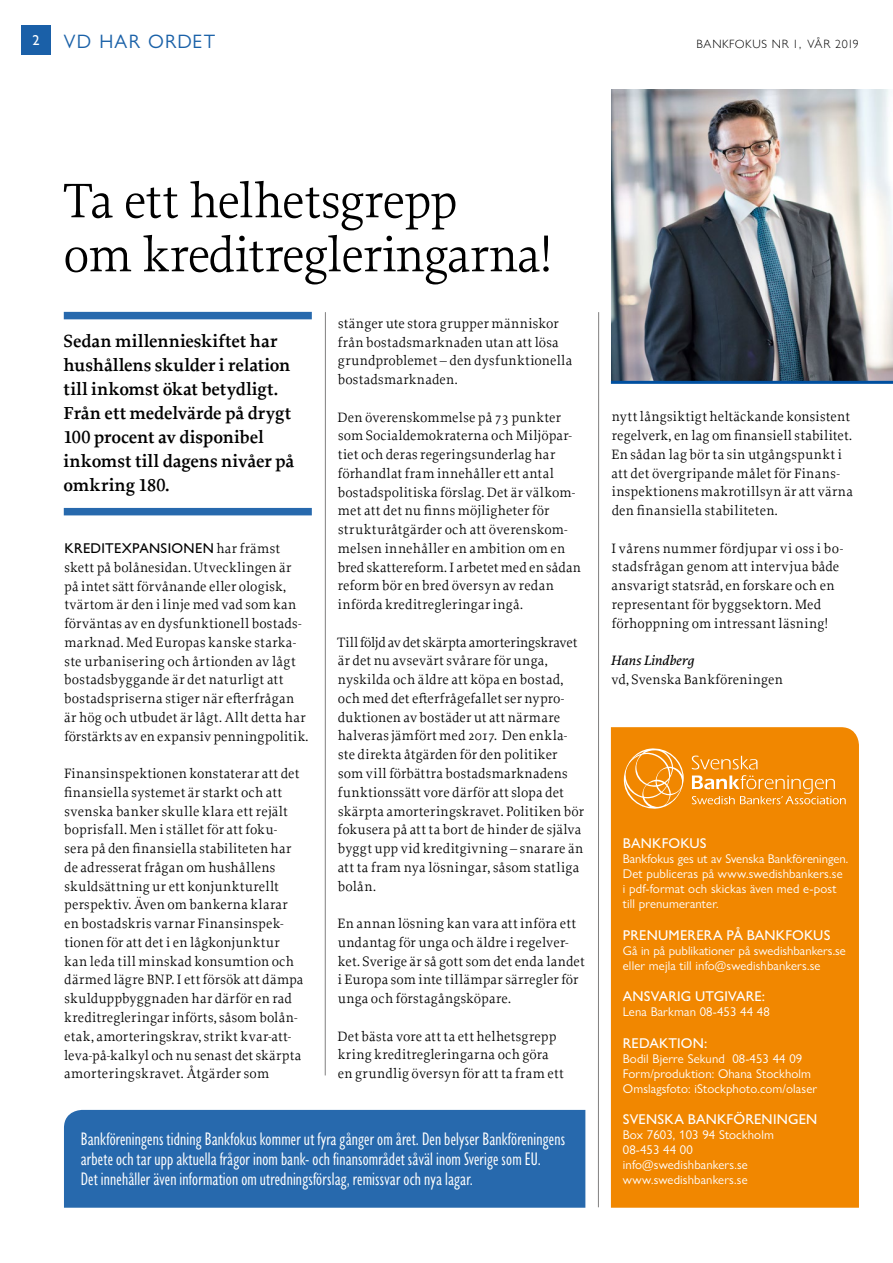
<style>
.page{position:relative;width:893px;height:1263px;background:#fff}
.page>*{position:absolute;margin:0;border:0;box-sizing:border-box;transform-origin:0 0}
.t1{font:51px/54px "Proforma";letter-spacing:-.02em;color:#000}
.t2{font:19.5px "Gill Sans Nova";letter-spacing:.06em;color:#1a61a8}
.t3{font:condensed 18.75px/20.2px "Gill Sans Nova";letter-spacing:.01em;color:#fff}
.t4{font:600 18.3px/24px "Proforma";letter-spacing:-.005em;color:#000}
.t5{font:14.25px/18.8px "Proforma";letter-spacing:.015em;color:#000}
.t6{font:500 14.25px "Gill Sans Nova";letter-spacing:.01em;color:#fff}
.t7{font:500 14.25px "Gill Sans Nova";letter-spacing:.02em;color:#000}
.t8{font:italic 500 14.25px "Proforma";color:#000}
.t9{font:12.75px/15px "Gill Sans Nova";letter-spacing:.01em;color:#fff}
.t10{font:300 12px "Gill Sans";letter-spacing:.055em;color:#000}
.s1{font-family:"Gill Sans";font-size:14.25px;color:#fff}
.s2{font-family:"Proforma";font-weight:400}
</style>
<div class="page">
<div style="left:21px;top:26px;width:30px;height:29px;background:#1a60a8"></div>
<div style="left:611px;top:727px;width:248px;height:481px;background:#f18700"></div>
<svg style="left:624px;top:748px;width:62px;height:61px"></svg>
<svg style="left:692px;top:755px;width:65px;height:14px"></svg>
<svg style="left:692px;top:775px;width:154px;height:29px"></svg>
<div style="left:64px;top:1110px;width:521px;height:98px;background:#2769ad"></div>
<img style="left:611px;top:89px;width:282px;height:292px">
<hr style="left:611px;top:381px;width:282px;height:3px;background:#004f9f">
<div style="left:64px;top:312px;width:248px;height:7px;background:#2769ad"></div>
<div style="left:64px;top:508px;width:248px;height:7px;background:#2769ad"></div>
<hr style="left:325px;top:312px;width:1px;height:763px;background:#818080">
<hr style="left:598px;top:312px;width:1px;height:895px;background:#818080">
<h2 class="t2" style="left:33px;top:29px;width:184px"><span class="s1">2</span> VD HAR ORDET</h2>
<p class="t10" style="left:697px;top:34px;width:164px">BANKFOKUS NR 1, VÅR 2019</p>
<h1 class="t1" style="left:63px;top:173px;width:490px">Ta ett helhetsgrepp<br>om kreditregleringarna!</h1>
<p class="t4" style="left:64px;top:329px;width:232px">Sedan millennieskiftet har hushållens skulder i relation till inkomst ökat betydligt.<br>Från ett medelvärde på drygt<br>100 procent av disponibel inkomst till dagens nivåer på omkring 180.</p>
<p class="t7" style="left:65px;top:540px;width:217px">KREDITEXPANSIONEN <span class="s2">har främst</span></p>
<p class="t5" style="left:64px;top:558px;width:246px">skett på bolånesidan. Utvecklingen är på intet sätt förvånande eller ologisk, tvärtom är den i linje med vad som kan förväntas av en dysfunktionell bostads&shy;marknad. Med Europas kanske starka&shy;ste urbanisering och årtionden av lågt bostadsbyggande är det naturligt att bostadspriserna stiger när efterfrågan är hög och utbudet är lågt. Allt detta har förstärkts av en expansiv penningpolitik.</p>
<p class="t5" style="left:64px;top:764px;width:241px">Finansinspektionen konstaterar att det finansiella systemet är starkt och att svenska banker skulle klara ett rejält boprisfall. Men i stället för att foku&shy;sera på den finansiella stabiliteten har de adresserat frågan om hushållens skuldsättning ur ett konjunkturellt perspektiv. Även om bankerna klarar en bostadskris varnar Finansinspek&shy;tionen för att det i en lågkonjunktur kan leda till minskad konsumtion och därmed lägre BNP. I ett försök att dämpa skulduppbyggnaden har därför en rad kreditregleringar införts, såsom bolån&shy;etak, amorteringskrav, strikt kvar-att-- leva-på-kalkyl och nu senast det skärpta amorteringskravet. Åtgärder som</p>
<p class="t5" style="left:338px;top:314px;width:236px">stänger ute stora grupper människor från bostadsmarknaden utan att lösa grundproblemet – den dysfunktionella bostadsmarknaden.</p>
<p class="t5" style="left:338px;top:407px;width:245px">Den överenskommelse på 73 punkter som Socialdemokraterna och Miljöpar&shy;tiet och deras regeringsunderlag har förhandlat fram innehåller ett antal bostadspolitiska förslag. Det är välkom&shy;met att det nu finns möjligheter för strukturåtgärder och att överenskom&shy;melsen innehåller en ambition om en bred skattereform. I arbetet med en sådan reform bör en bred översyn av redan införda kreditregleringar ingå.</p>
<p class="t5" style="left:337px;top:632px;width:248px">Till följd av det skärpta amorteringskravet är det nu avsevärt svårare för unga, nyskilda och äldre att köpa en bostad, och med det efterfrågefallet ser nypro&shy;duktionen av bostäder ut att närmare halveras jämfört med 2017. Den enkla&shy;ste direkta åtgärden för den politiker som vill förbättra bostadsmarknadens funktionssätt vore därför att slopa det skärpta amorteringskravet. Politiken bör fokusera på att ta bort de hinder de själva byggt upp vid kreditgivning – snarare än att ta fram nya lösningar, såsom statliga bolån.</p>
<p class="t5" style="left:338px;top:914px;width:249px">En annan lösning kan vara att införa ett undantag för unga och äldre i regelver&shy;ket. Sverige är så gott som det enda landet i Europa som inte tillämpar särregler för unga och förstagångsköpare.</p>
<p class="t5" style="left:338px;top:1026px;width:228px">Det bästa vore att ta ett helhetsgrepp kring kreditregleringarna och göra en grundlig översyn för att ta fram ett</p>
<p class="t3" style="left:81px;top:1128px;width:486px">Bankföreningens tidning Bankfokus kommer ut fyra gånger om året. Den belyser Bankföreningens arbete och tar upp aktuella frågor inom bank- och finansområdet såväl inom Sverige som EU.<br>Det innehåller även information om utredningsförslag, remissvar och nya lagar.</p>
<p class="t5" style="left:611px;top:407px;width:243px">nytt långsiktigt heltäckande konsistent regelverk, en lag om finansiell stabilitet.<br>En sådan lag bör ta sin utgångspunkt i att det övergripande målet för Finans&shy;inspektionens makrotillsyn är att värna den finansiella stabiliteten.</p>
<p class="t5" style="left:611px;top:538px;width:231px">I vårens nummer fördjupar vi oss i bo--- stadsfrågan genom att intervjua både ansvarigt statsråd, en forskare och en representant för byggsektorn. Med förhoppning om intressant läsning!</p>
<p class="t8" style="left:611px;top:651px;width:85px">Hans Lindberg</p>
<p class="t5" style="left:611px;top:670px;width:173px">vd, Svenska Bankföreningen</p>
<p class="t6" style="left:623px;top:834px;width:85px">BANKFOKUS</p>
<p class="t9" style="left:623px;top:851px;width:227px">Bankfokus ges ut av Svenska Bankföreningen.<br>Det publiceras på www.swedishbankers.se i pdf-format och skickas även med e-post till prenumeranter.</p>
<p class="t6" style="left:623px;top:926px;width:209px">PRENUMERERA PÅ BANKFOKUS</p>
<p class="t9" style="left:623px;top:942px;width:224px">Gå in på publikationer på swedishbankers.se eller mejla till info@swedishbankers.se</p>
<p class="t6" style="left:623px;top:987px;width:144px">ANSVARIG UTGIVARE:</p>
<p class="t9" style="left:623px;top:1004px;width:148px">Lena Barkman 08-453 44 48</p>
<p class="t6" style="left:623px;top:1034px;width:86px">REDAKTION:</p>
<p class="t9" style="left:623px;top:1050px;width:196px">Bodil Bjerre Sekund 08-453 44 09<br>Form/produktion: Ohana Stockholm<br>Omslagsfoto: iStockphoto.com/olaser</p>
<p class="t6" style="left:623px;top:1110px;width:196px">SVENSKA BANKFÖRENINGEN</p>
<p class="t9" style="left:623px;top:1127px;width:152px">Box 7603, 103 94 Stockholm<br>08-453 44 00 info@swedishbankers.se www.swedishbankers.se</p>
</div>
